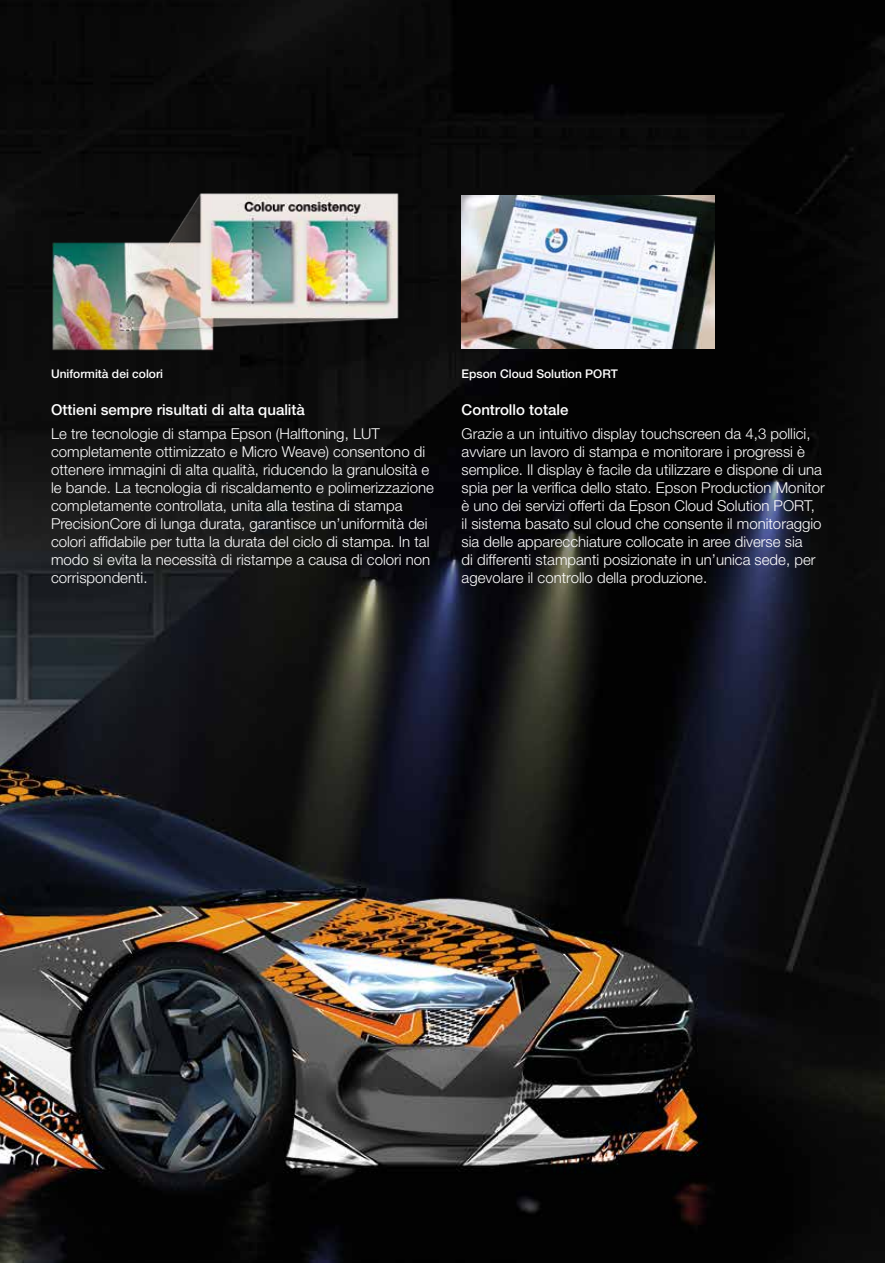
<style>
.page{position:relative;width:885px;height:1263px;background:#fff}
.page>*{position:absolute;margin:0;border:0;box-sizing:border-box;transform-origin:0 0}
.t1{font:300 15px/18px "Helvetica Neue LT Pro";color:#fff}
.t2{font:500 15px "Helvetica Neue LT Pro";color:#fff}
.t3{font:500 12px "Helvetica Neue LT Pro";color:#fff}
</style>
<div class="page">
<img style="left:0;top:0;width:884px;height:1263px">
<img style="left:461px;top:196px;width:253px;height:152px">
<img style="left:38px;top:178px;width:378px;height:189px">
<p class="t3" style="left:51px;top:366px;width:114px">Uniformità dei colori</p>
<p class="t3" style="left:461px;top:366px;width:158px">Epson Cloud Solution PORT</p>
<p class="t2" style="left:51px;top:400px;width:255px">Ottieni sempre risultati di alta qualità</p>
<p class="t1" style="left:51px;top:424px;width:384px">Le tre tecnologie di stampa Epson (Halftoning, LUT completamente ottimizzato e Micro Weave) consentono di ottenere immagini di alta qualità, riducendo la granulosità e le bande. La tecnologia di riscaldamento e polimerizzazione completamente controllata, unita alla testina di stampa PrecisionCore di lunga durata, garantisce un’uniformità dei colori affidabile per tutta la durata del ciclo di stampa. In tal modo si evita la necessità di ristampe a causa di colori non corrispondenti.</p>
<p class="t2" style="left:461px;top:400px;width:108px">Controllo totale</p>
<p class="t1" style="left:461px;top:424px;width:365px">Grazie a un intuitivo display touchscreen da 4,3 pollici, avviare un lavoro di stampa e monitorare i progressi è semplice. Il display è facile da utilizzare e dispone di una spia per la verifica dello stato. Epson Production Monitor è uno dei servizi offerti da Epson Cloud Solution PORT,<br>il sistema basato sul cloud che consente il monitoraggio sia delle apparecchiature collocate in aree diverse sia<br>di differenti stampanti posizionate in un’unica sede, per agevolare il controllo della produzione.</p>
</div>
